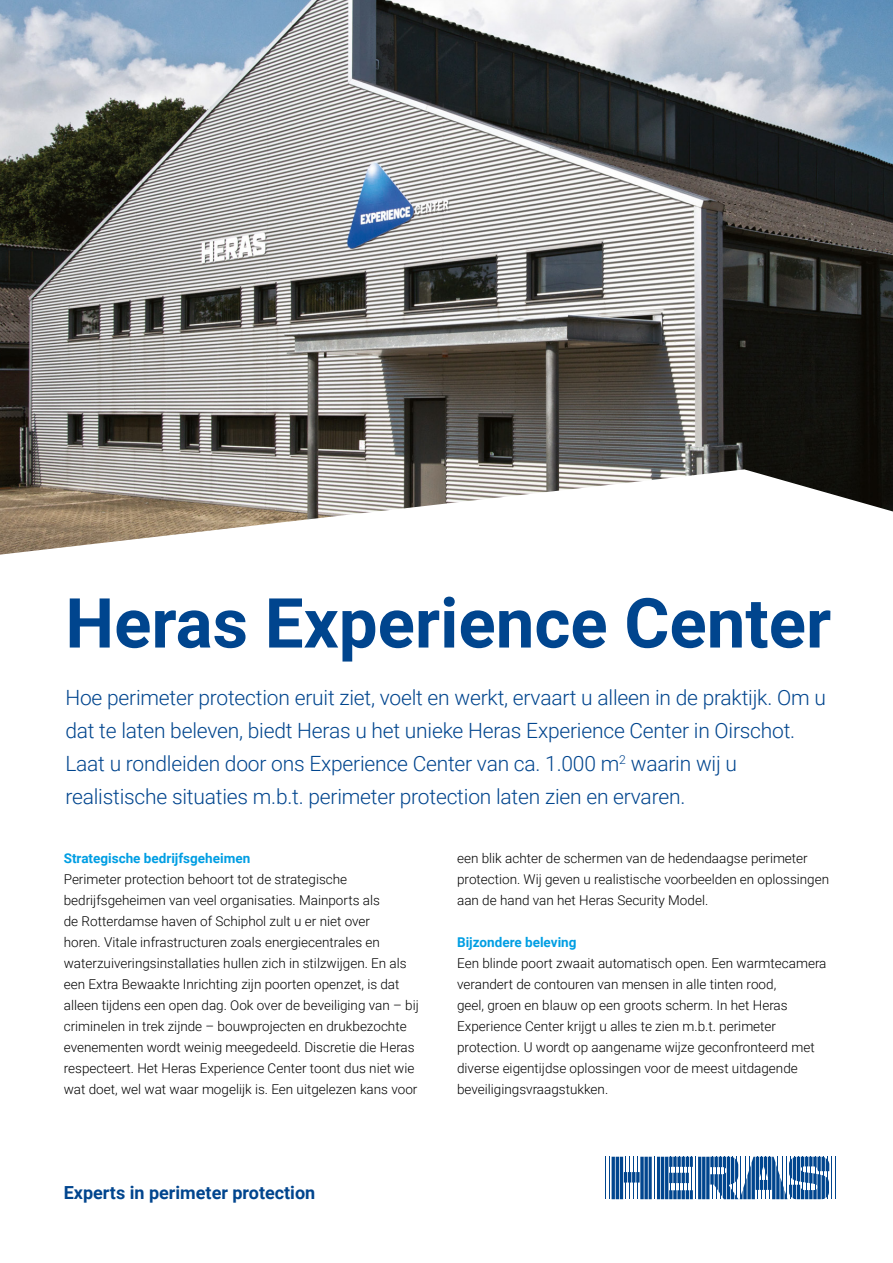
<style>
.page{position:relative;width:893px;height:1263px;background:#fff}
.page>*{position:absolute;margin:0;border:0;box-sizing:border-box;transform-origin:0 0}
.t1{font:700 69px "Roboto";color:#00458e}
.t2{font:300 21px/33px "Roboto";letter-spacing:-.01em;color:#00458e}
.t3{font:700 18px "Roboto";color:#00458e}
.t4{font:300 13.5px/21px "Roboto";color:#000}
.t5{font:700 13.5px "Roboto";color:#009ee3}
</style>
<div class="page">
<img style="left:0;top:0;width:893px;height:555px">
<hr style="left:605px;top:1157px;width:1px;height:42px;background:#00458e">
<hr style="left:609px;top:1157px;width:1px;height:42px;background:#00458e">
<hr style="left:625px;top:1157px;width:1px;height:42px;background:#00458e">
<hr style="left:629px;top:1157px;width:1px;height:42px;background:#00458e">
<hr style="left:633px;top:1157px;width:1px;height:42px;background:#00458e">
<hr style="left:638px;top:1157px;width:1px;height:42px;background:#00458e">
<hr style="left:654px;top:1157px;width:1px;height:42px;background:#00458e">
<hr style="left:831px;top:1157px;width:1px;height:42px;background:#00458e">
<hr style="left:835px;top:1157px;width:1px;height:42px;background:#00458e">
<hr style="left:649px;top:1157px;width:3px;height:42px;background:#00458e">
<svg style="left:644px;top:1157px;width:4px;height:42px"></svg>
<svg style="left:640px;top:1157px;width:4px;height:42px"></svg>
<hr style="left:620px;top:1157px;width:3px;height:42px;background:#00458e">
<hr style="left:616px;top:1157px;width:3px;height:42px;background:#00458e">
<hr style="left:612px;top:1157px;width:3px;height:42px;background:#00458e">
<svg style="left:636px;top:1172px;width:4px;height:10px"></svg>
<svg style="left:624px;top:1172px;width:11px;height:10px"></svg>
<hr style="left:665px;top:1157px;width:3px;height:42px;background:#00458e">
<hr style="left:661px;top:1157px;width:3px;height:42px;background:#00458e">
<hr style="left:657px;top:1157px;width:3px;height:42px;background:#00458e">
<svg style="left:669px;top:1157px;width:160px;height:42px"></svg>
<h1 class="t1" style="left:65px;top:575px;width:767px">Heras Experience Center</h1>
<p class="t2" style="left:65px;top:681px;width:762px">Hoe perimeter protection eruit ziet, voelt en werkt, ervaart u alleen in de praktijk. Om u dat te laten beleven, biedt Heras u het unieke Heras Experience Center in Oirschot.<br>Laat u rondleiden door ons Experience Center van ca. 1.000 m<sup>2</sup> waarin wij u realistische situaties m.b.t. perimeter protection laten zien en ervaren.</p>
<p class="t5" style="left:64px;top:848px;width:188px">Strategische bedrijfsgeheimen</p>
<p class="t4" style="left:64px;top:868px;width:356px">Perimeter protection behoort tot de strategische bedrijfsgeheimen van veel organisaties. Mainports als<br>de Rotterdamse haven of Schiphol zult u er niet over<br>horen. Vitale infrastructuren zoals energiecentrales en waterzuiveringsinstallaties hullen zich in stilzwijgen. En als een Extra Bewaakte Inrichting zijn poorten openzet, is dat alleen tijdens een open dag. Ook over de beveiliging van – bij criminelen in trek zijnde – bouwprojecten en drukbezochte evenementen wordt weinig meegedeeld. Discretie die Heras respecteert. Het Heras Experience Center toont dus niet wie wat doet, wel wat waar mogelijk is. Een uitgelezen kans voor</p>
<h3 class="t3" style="left:64px;top:1180px;width:253px">Experts in perimeter protection</h3>
<p class="t4" style="left:457px;top:847px;width:374px">een blik achter de schermen van de hedendaagse perimeter protection. Wij geven u realistische voorbeelden en oplossingen aan de hand van het Heras Security Model.</p>
<p class="t5" style="left:457px;top:932px;width:121px">Bijzondere beleving</p>
<p class="t4" style="left:457px;top:952px;width:371px">Een blinde poort zwaait automatisch open. Een warmtecamera verandert de contouren van mensen in alle tinten rood,<br>geel, groen en blauw op een groots scherm. In het Heras Experience Center krijgt u alles te zien m.b.t. perimeter protection. U wordt op aangename wijze geconfronteerd met diverse eigentijdse oplossingen voor de meest uitdagende beveiligingsvraagstukken.</p>
</div>
